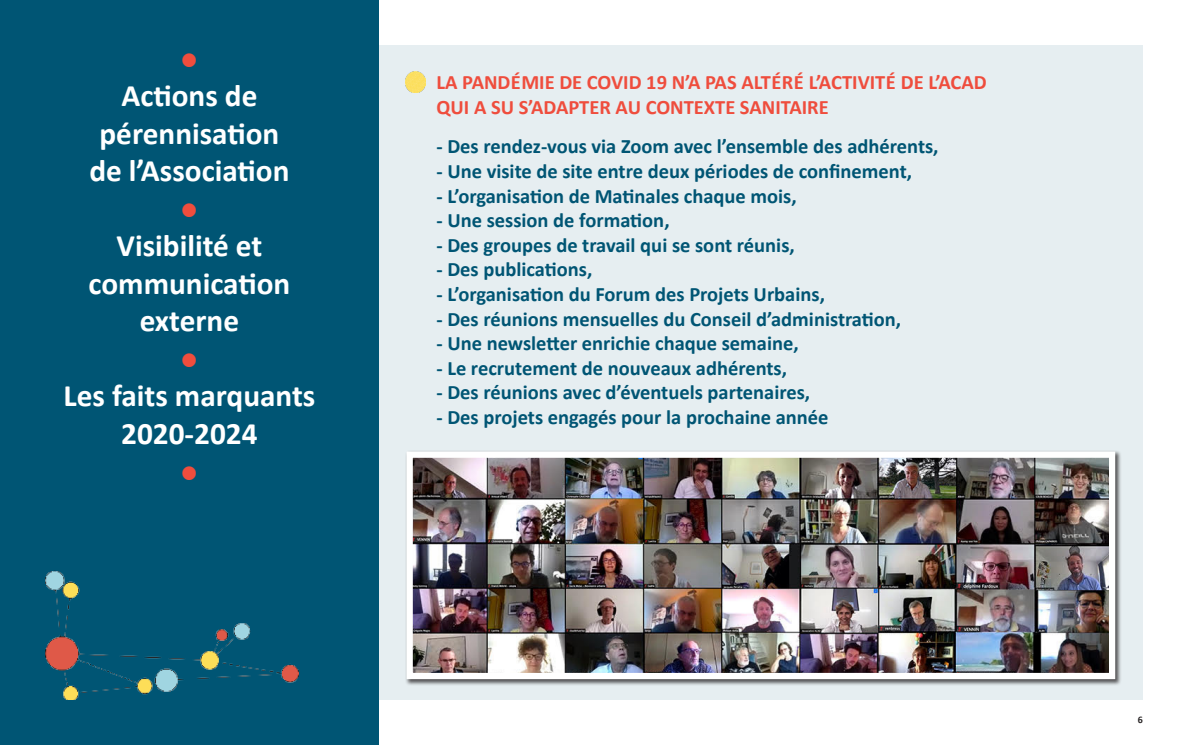
<style>
.page{position:relative;width:1188px;height:745px;background:#fff}
.page>*{position:absolute;margin:0;border:0;box-sizing:border-box;transform-origin:0 0}
.t1{font:700 31.25px/37.5px "Calibri";color:#fff;text-align:center}
.t2{font:31.25px "Calibri";color:#ef4d3d}
.t3{font:700 20.5px "Calibri";color:#005574}
.t4{font:700 20.5px/24.6px "Calibri";color:#ef4d3d}
.t5{font:700 10px "Calibri";color:#231f20}
.s1{font-weight:400;color:#ef4d3d}
</style>
<div class="page">
<div style="left:379px;top:45px;width:763px;height:654px;background:#e6eef1"></div>
<img style="left:405px;top:72px;width:21px;height:20px">
<div style="left:405px;top:450px;width:716px;height:234px;background:#231f20;opacity:.75"></div>
<img style="left:413px;top:458px;width:694px;height:213px">
<div style="left:406px;top:451px;width:708px;height:227px;border:6px solid #fff"></div>
<div style="left:0;top:0;width:379px;height:744px;background:#005574"></div>
<img style="left:45px;top:570px;width:254px;height:129px">
<p class="t1" style="left:89px;top:39px;width:202px"><span class="s1">●<br></span>Actions de pérennisation de l’Association</p>
<p class="t2" style="left:180px;top:186px;width:20px">●</p>
<p class="t1" style="left:88px;top:226px;width:203px">Visibilité et communication externe</p>
<p class="t2" style="left:180px;top:336px;width:20px">●</p>
<p class="t1" style="left:63px;top:376px;width:253px">Les faits marquants</p>
<p class="t1" style="left:121px;top:414px;width:138px">2020-2024</p>
<p class="t2" style="left:180px;top:449px;width:20px">●</p>
<p class="t4" style="left:436px;top:70px;width:551px">LA PANDÉMIE DE COVID 19 N’A PAS ALTÉRÉ L’ACTIVITÉ DE L’ACAD<br>QUI A SU S’ADAPTER AU CONTEXTE SANITAIRE</p>
<p class="t3" style="left:436px;top:132px;width:503px">- Des rendez-vous via Zoom avec l’ensemble des adhérents,</p>
<p class="t3" style="left:436px;top:156px;width:477px">- Une visite de site entre deux périodes de confinement,</p>
<p class="t3" style="left:436px;top:181px;width:361px">- L’organisation de Matinales chaque mois,</p>
<p class="t3" style="left:436px;top:206px;width:234px">- Une session de formation,</p>
<p class="t3" style="left:436px;top:230px;width:360px">- Des groupes de travail qui se sont réunis,</p>
<p class="t3" style="left:436px;top:255px;width:157px">- Des publications,</p>
<p class="t3" style="left:436px;top:279px;width:390px">- L’organisation du Forum des Projets Urbains,</p>
<p class="t3" style="left:436px;top:304px;width:466px">- Des réunions mensuelles du Conseil d’administration,</p>
<p class="t3" style="left:436px;top:329px;width:363px">- Une newsletter enrichie chaque semaine,</p>
<p class="t3" style="left:436px;top:353px;width:352px">- Le recrutement de nouveaux adhérents,</p>
<p class="t3" style="left:436px;top:378px;width:375px">- Des réunions avec d’éventuels partenaires,</p>
<p class="t3" style="left:436px;top:402px;width:393px">- Des projets engagés pour la prochaine année</p>
<p class="t5" style="left:1137px;top:711px;width:7px">6</p>
</div>
